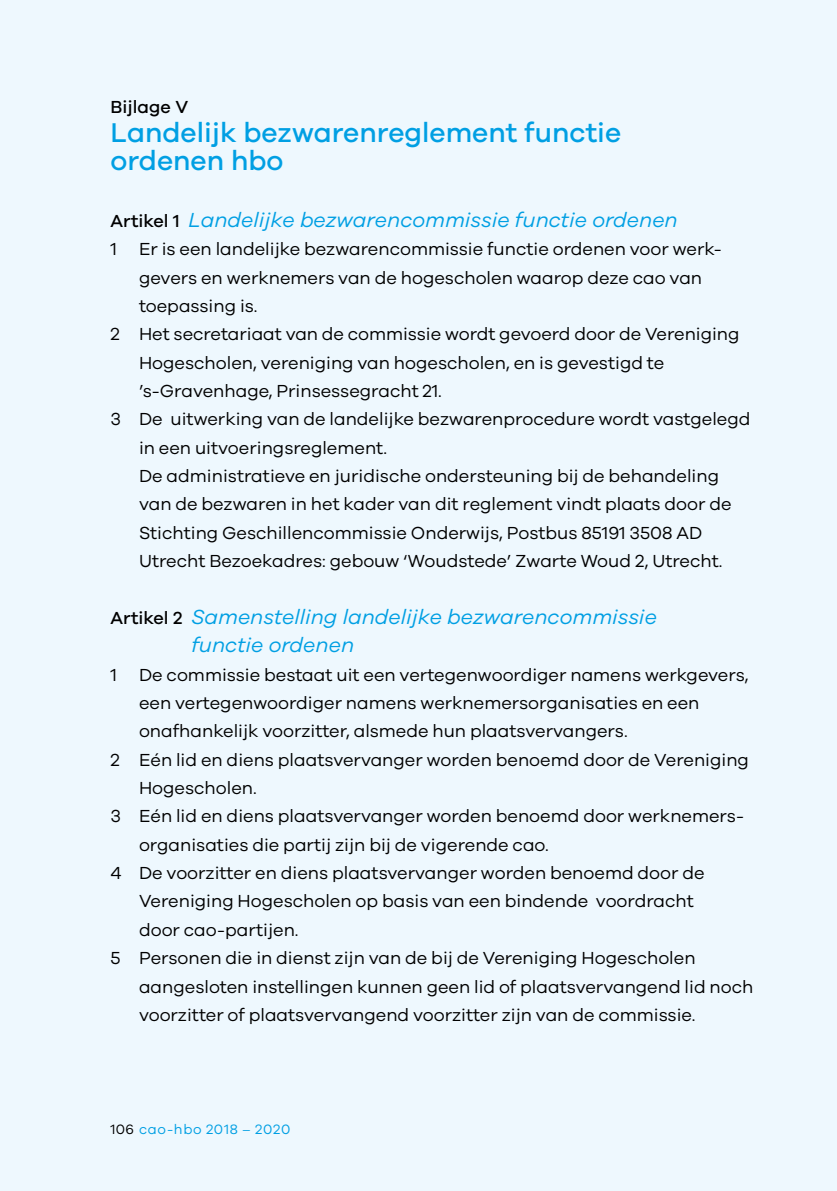
<style>
.page{position:relative;width:837px;height:1191px;background:#fff}
.page>*{position:absolute;margin:0;border:0;box-sizing:border-box;transform-origin:0 0}
.t1{font:500 28px/28.4px "Galano Grotesque";color:#009fe3}
.t2{font:italic 21px/28.4px "Galano Grotesque";color:#009fe3}
.t3{font:18px "Galano Grotesque";color:#000}
.t4{font:500 18px "Galano Grotesque";color:#000}
.t5{font:14px "Galano Grotesque";letter-spacing:.05em;color:#009fe3}
.s1{font-weight:500;font-style:normal;font-size:18px;color:#000}
.s2{color:#000}
</style>
<div class="page">
<div style="left:0;top:0;width:836px;height:1191px;background:#eef8fe"></div>
<p class="t4" style="left:111px;top:97px;width:79px">Bijlage V</p>
<h1 class="t1" style="left:111px;top:117px;width:512px">Landelijk bezwarenreglement functie ordenen hbo</h1>
<p class="t2" style="left:111px;top:205px;width:568px"><span class="s1">Artikel 1</span> Landelijke bezwarencommissie functie ordenen</p>
<p class="t3" style="left:111px;top:238px;width:612px">1 Er is een landelijke bezwarencommissie functie ordenen voor werk-</p>
<p class="t3" style="left:139px;top:267px;width:564px">gevers en werknemers van de hogescholen waarop deze cao van</p>
<p class="t3" style="left:139px;top:295px;width:120px">toepassing is.</p>
<p class="t3" style="left:111px;top:323px;width:630px">2 Het secretariaat van de commissie wordt gevoerd door de Vereniging</p>
<p class="t3" style="left:139px;top:352px;width:526px">Hogescholen, vereniging van hogescholen, en is gevestigd te</p>
<p class="t3" style="left:139px;top:380px;width:304px">’s-Gravenhage, Prinsessegracht 21.</p>
<p class="t3" style="left:111px;top:408px;width:641px">3 De uitwerking van de landelijke bezwarenprocedure wordt vastgelegd</p>
<p class="t3" style="left:139px;top:437px;width:249px">in een uitvoeringsreglement.</p>
<p class="t3" style="left:139px;top:465px;width:581px">De administratieve en juridische ondersteuning bij de behandeling</p>
<p class="t3" style="left:139px;top:493px;width:594px">van de bezwaren in het kader van dit reglement vindt plaats door de</p>
<p class="t3" style="left:139px;top:522px;width:564px">Stichting Geschillencommissie Onderwijs, Postbus 85191 3508 AD</p>
<p class="t3" style="left:139px;top:550px;width:584px">Utrecht Bezoekadres: gebouw ‘Woudstede’ Zwarte Woud 2, Utrecht.</p>
<p class="t2" style="left:191px;top:602px;width:467px;text-indent:-81px"><span class="s1">Artikel 2</span> Samenstelling landelijke bezwarencommissie functie ordenen</p>
<p class="t3" style="left:111px;top:663px;width:639px">1 De commissie bestaat uit een vertegenwoordiger namens werkgevers,</p>
<p class="t3" style="left:139px;top:692px;width:561px">een vertegenwoordiger namens werknemersorganisaties en een</p>
<p class="t3" style="left:139px;top:720px;width:490px">onafhankelijk voorzitter, alsmede hun plaatsvervangers.</p>
<p class="t3" style="left:111px;top:749px;width:639px">2 Eén lid en diens plaatsvervanger worden benoemd door de Vereniging</p>
<p class="t3" style="left:139px;top:777px;width:119px">Hogescholen.</p>
<p class="t3" style="left:111px;top:805px;width:632px">3 Eén lid en diens plaatsvervanger worden benoemd door werknemers-</p>
<p class="t3" style="left:139px;top:834px;width:411px">organisaties die partij zijn bij de vigerende cao.</p>
<p class="t3" style="left:111px;top:862px;width:595px">4 De voorzitter en diens plaatsvervanger worden benoemd door de</p>
<p class="t3" style="left:139px;top:890px;width:556px">Vereniging Hogescholen op basis van een bindende voordracht</p>
<p class="t3" style="left:139px;top:919px;width:161px">door cao-partijen.</p>
<p class="t3" style="left:111px;top:947px;width:586px">5 Personen die in dienst zijn van de bij de Vereniging Hogescholen</p>
<p class="t3" style="left:139px;top:975px;width:615px">aangesloten instellingen kunnen geen lid of plaatsvervangend lid noch</p>
<p class="t3" style="left:139px;top:1004px;width:557px">voorzitter of plaatsvervangend voorzitter zijn van de commissie.</p>
<p class="t5" style="left:111px;top:1121px;width:181px"><span class="s2">106</span> cao-hbo 2018 – 2020</p>
</div>
